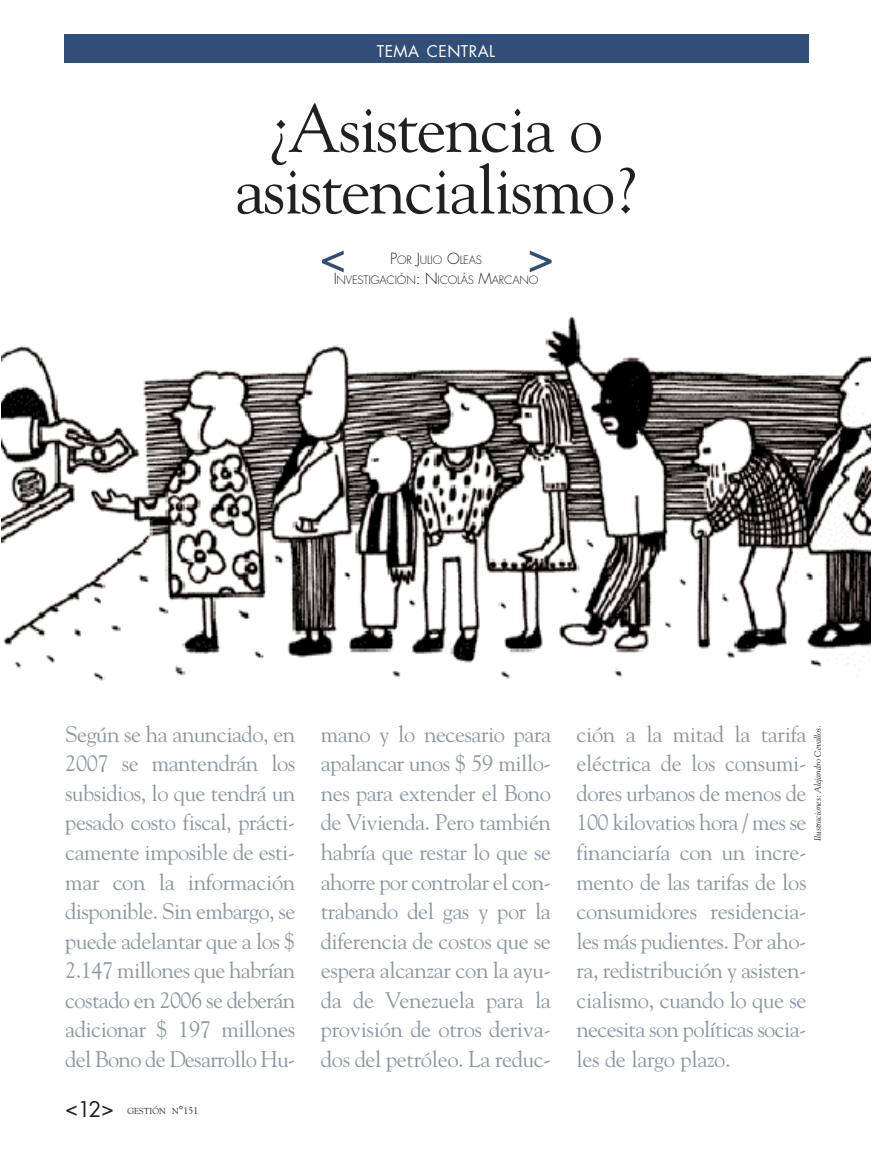
<style>
.page{position:relative;width:872px;height:1149px;background:#fff}
.page>*{position:absolute;margin:0;border:0;box-sizing:border-box;transform-origin:0 0}
.t1{font:67.5px/61.5px "Goudy";letter-spacing:-.03em;color:#231f20;text-align:center}
.t2{font:22.5px/29.5px "Goudy";letter-spacing:-.02em;color:#8e95a4;text-align:justify}
.t3{font:21px "Futura";color:#231f20}
.t4{font:15.75px "Futura";letter-spacing:.025em;color:#fff}
.t5{font:300 11.25px/19.6px "Futura";letter-spacing:-.015em;color:#231f20;text-align:center}
.t6{font:italic 9px "Goudy";color:#231f20}
.t7{font:8.7px "Goudy";color:#231f20}
.s1{font-size:15px}
.s2{font-size:11.55px}
.s3{font-size:9.75px}
</style>
<div class="page">
<div style="left:64px;top:34px;width:744px;height:29px;background:#304e77"></div>
<svg style="left:322px;top:250px;width:22px;height:22px"></svg>
<svg style="left:530px;top:250px;width:21px;height:22px"></svg>
<img style="left:1px;top:316px;width:869px;height:365px">
<p class="t4" style="left:377px;top:44px;width:120px">TEMA CENTRAL</p>
<h1 class="t1" style="left:235px;top:98px;width:402px">¿Asistencia o asistencialismo?</h1>
<p class="t5" style="left:334px;top:251px;width:206px"><span class="s1">P</span>OR <span class="s1">J</span>ULIO <span class="s1">O</span>LEAS<br><span class="s1">I</span>NVESTIGACIÓN<span class="s1">: N</span>ICOLÁS <span class="s1">M</span>ARCANO</p>
<p class="t2" style="left:65px;top:719px;width:232px">Según se ha anunciado, en 2007 se mantendrán los subsidios, lo que tendrá un pesado costo fiscal, prácti&shy;camente imposible de esti&shy;mar con la información disponible. Sin embargo, se puede adelantar que a los $ 2.147 millones que habrían costado en 2006 se deberán adicionar $ 197 millones del Bono de Desarrollo Hu-</p>
<p class="t2" style="left:321px;top:719px;width:232px">mano y lo necesario para apalancar unos $ 59 millo&shy;nes para extender el Bono de Vivienda. Pero también habría que restar lo que se ahorre por controlar el con&shy;trabando del gas y por la diferencia de costos que se espera alcanzar con la ayu&shy;da de Venezuela para la provisión de otros deriva&shy;dos del petróleo. La reduc-</p>
<p class="t2" style="left:576px;top:719px;width:232px">ción a la mitad la tarifa eléctrica de los consumi&shy;dores urbanos de menos de 100 kilovatios hora / mes se financiaría con un incre&shy;mento de las tarifas de los consumidores residencia&shy;les más pudientes. Por aho&shy;ra, redistribución y asisten&shy;cialismo, cuando lo que se necesita son políticas socia&shy;les de largo plazo.</p>
<p class="t6" style="left:812px;top:840px;width:117px;rotate:-90deg">Ilustraciones: Alejandro Cevallos.</p>
<p class="t3" style="left:65px;top:1098px;width:50px">&lt;12&gt;</p>
<p class="t7" style="left:127px;top:1104px;width:72px">GESTIÓN N<span class="s2">°</span><span class="s3">151</span></p>
</div>
